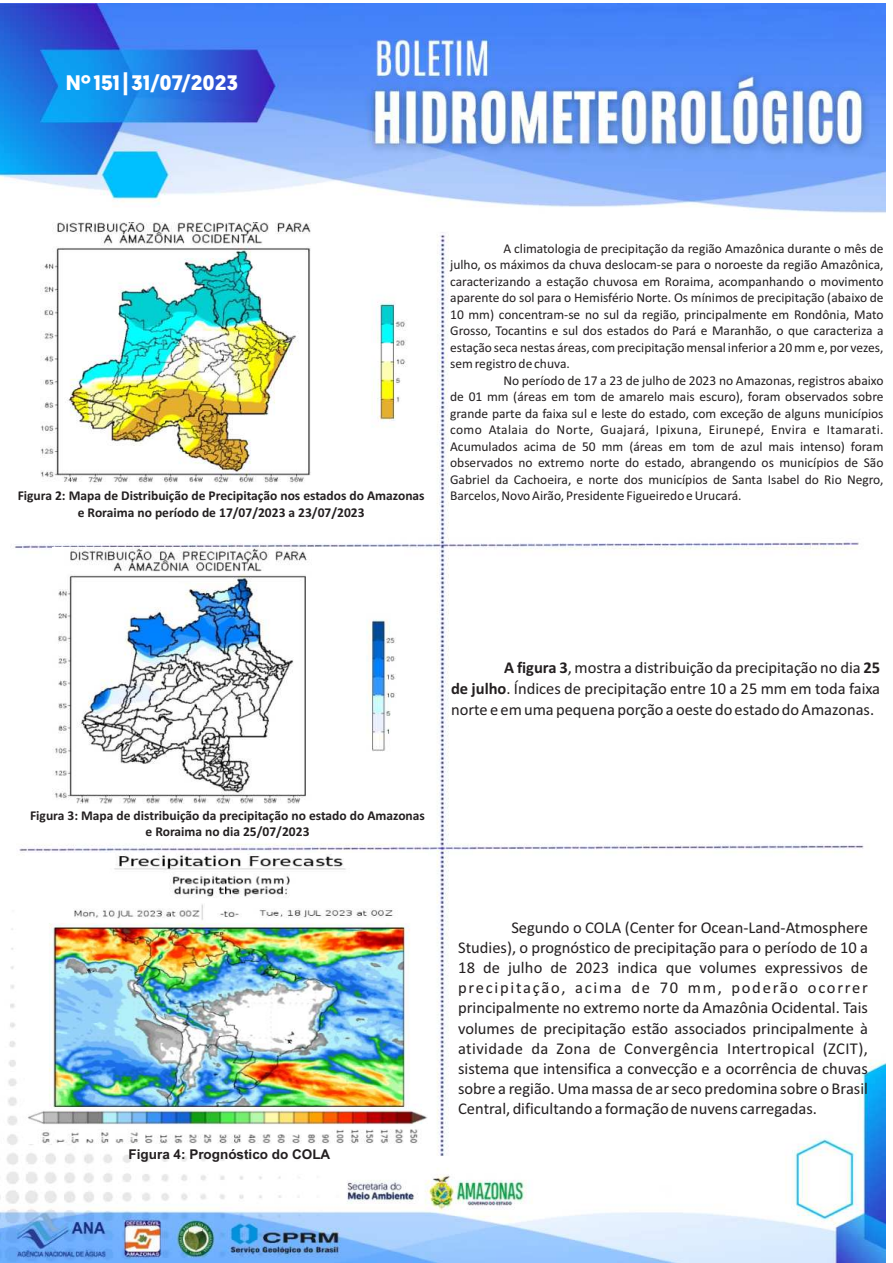
<style>
.page{position:relative;width:893px;height:1263px;background:#fff}
.page>*{position:absolute;margin:0;border:0;box-sizing:border-box;transform-origin:0 0}
.t1{font:700 21px "Geomanist";color:#fff}
.t2{font:16.5px/20.1px "Calibri";color:#231f20;text-align:justify}
.t3{font:13.5px/16.5px "Calibri";color:#231f20;text-align:justify}
.t4{font:700 13.5px/16.5px "Calibri";color:#231f20;text-align:center}
.t5{font:700 13.5px "Arial";color:#231f20}
.s1{font-weight:700}
</style>
<div class="page">
<img style="left:0;top:3px;width:885px;height:1260px">
<img style="left:25px;top:853px;width:403px;height:290px">
<img style="left:34px;top:223px;width:374px;height:261px">
<img style="left:53px;top:547px;width:350px;height:256px">
<h1 class="t1" style="left:66px;top:68px;width:174px">Nº 151 | 31/07/2023</h1>
<p class="t3" style="left:450px;top:240px;width:435px;text-indent:53px">A climatologia de precipitação da região Amazônica durante o mês de julho, os máximos da chuva deslocam-se para o noroeste da região Amazônica, caracterizando a estação chuvosa em Roraima, acompanhando o movimento aparente do sol para o Hemisfério Norte. Os mínimos de precipitação (abaixo de 10 mm) concentram-se no sul da região, principalmente em Rondônia, Mato Grosso, Tocantins e sul dos estados do Pará e Maranhão, o que caracteriza a estação seca nestas áreas, com precipitação mensal inferior a 20 mm e, por vezes, sem registro de chuva.</p>
<p class="t3" style="left:450px;top:372px;width:435px;text-indent:53px">No período de 17 a 23 de julho de 2023 no Amazonas, registros abaixo de 01 mm (áreas em tom de amarelo mais escuro), foram observados sobre grande parte da faixa sul e leste do estado, com exceção de alguns municípios como Atalaia do Norte, Guajará, Ipixuna, Eirunepé, Envira e Itamarati.<br>Acumulados acima de 50 mm (áreas em tom de azul mais intenso) foram observados no extremo norte do estado, abrangendo os municípios de São Gabriel da Cachoeira, e norte dos municípios de Santa Isabel do Rio Negro,</p>
<p class="t4" style="left:18px;top:487px;width:408px">Figura 2: Mapa de Distribuição de Precipitação nos estados do Amazonas</p>
<p class="t3" style="left:450px;top:487px;width:293px">Barcelos, Novo Airão, Presidente Figueiredo e Urucará.</p>
<p class="t4" style="left:78px;top:504px;width:288px">e Roraima no período de 17/07/2023 a 23/07/2023</p>
<p class="t2" style="left:451px;top:656px;width:431px;line-height:21px;text-indent:53px"><span class="s1">A figura 3</span>, mostra a distribuição da precipitação no dia <span class="s1">25 de julho</span>. Índices de precipitação entre 10 a 25 mm em toda faixa norte e em uma pequena porção a oeste do estado do Amazonas.</p>
<p class="t4" style="left:30px;top:807px;width:396px">Figura 3: Mapa de distribuição da precipitação no estado do Amazonas e Roraima no dia 25/07/2023</p>
<p class="t5" style="left:129px;top:1144px;width:203px">Figura 4: Prognóstico do COLA</p>
<p class="t2" style="left:458px;top:917px;width:411px;text-indent:53px">Segundo o COLA (Center for Ocean-Land-Atmosphere Studies), o prognóstico de precipitação para o período de 10 a 18 de julho de 2023 indica que volumes expressivos de precipitação, acima de 70 mm, poderão ocorrer principalmente no extremo norte da Amazônia Ocidental. Tais volumes de precipitação estão associados principalmente à atividade da Zona de Convergência Intertropical (ZCIT), sistema que intensifica a convecção e a ocorrência de chuvas sobre a região. Uma massa de ar seco predomina sobre o Brasil Central, dificultando a formação de nuvens carregadas.</p>
</div>
